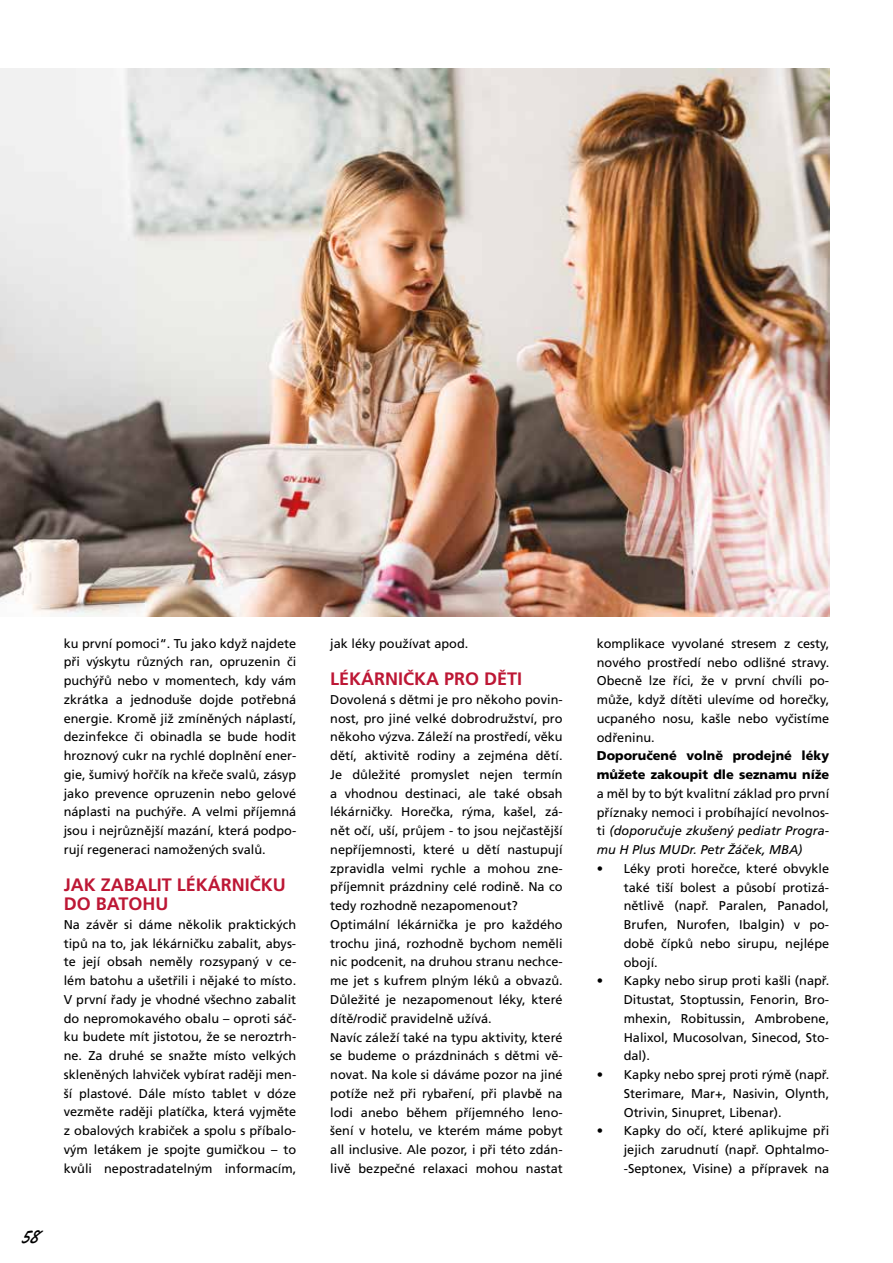
<style>
.page{position:relative;width:893px;height:1263px;background:#fff}
.page>*{position:absolute;margin:0;border:0;box-sizing:border-box;transform-origin:0 0}
.t1{font:21px "Yellowtail";color:#000}
.t2{font:700 18px/18.8px "Frutiger OT";color:#bd1735}
.t3{font:12.75px/18.8px "Frutiger OT";color:#000;text-align:justify}
.t4{font:900 12.75px/18.8px "Frutiger OT";color:#000}
.s1{font-style:italic}
</style>
<div class="page">
<img style="left:0;top:68px;width:829px;height:549px">
<p class="t3" style="left:64px;top:634px;width:234px">ku první pomoci“. Tu jako když najdete při výskytu různých ran, opruzenin či puchýřů nebo v momentech, kdy vám zkrátka a jednoduše dojde potřebná energie. Kromě již zmíněných náplastí, dezinfekce či obinadla se bude hodit hroznový cukr na rychlé doplnění ener&shy;gie, šumivý hořčík na křeče svalů, zásyp jako prevence opruzenin nebo gelové náplasti na puchýře. A velmi příjemná jsou i nejrůznější mazání, která podpo&shy;rují regeneraci namožených svalů.</p>
<h2 class="t2" style="left:64px;top:876px;width:224px">JAK ZABALIT LÉKÁRNIČKU<br>DO BATOHU</h2>
<p class="t3" style="left:64px;top:915px;width:234px">Na závěr si dáme několik praktických tipů na to, jak lékárničku zabalit, abys&shy;te její obsah neměly rozsypaný v ce&shy;lém batohu a ušetřili i nějaké to místo.<br>V první řady je vhodné všechno zabalit do nepromokavého obalu – oproti sáč&shy;ku budete mít jistotou, že se neroztrh&shy;ne. Za druhé se snažte místo velkých skleněných lahviček vybírat raději men&shy;ší plastové. Dále místo tablet v dóze vezměte raději platíčka, která vyjměte z obalových krabiček a spolu s příbalo&shy;vým letákem je spojte gumičkou – to kvůli nepostradatelným informacím,</p>
<h1 class="t1" style="left:22px;top:1222px;width:18px">58</h1>
<p class="t3" style="left:330px;top:634px;width:140px">jak léky používat apod.</p>
<h2 class="t2" style="left:330px;top:669px;width:194px">LÉKÁRNIČKA PRO DĚTI</h2>
<p class="t3" style="left:330px;top:690px;width:234px;text-align:left">Dovolená s dětmi je pro někoho povin&shy;nost, pro jiné velké dobrodružství, pro někoho výzva. Záleží na prostředí, věku dětí, aktivitě rodiny a zejména dětí.<br>Je důležité promyslet nejen termín a vhodnou destinaci, ale také obsah lékárničky. Horečka, rýma, kašel, zá&shy;nět očí, uší, průjem - to jsou nejčastější nepříjemnosti, které u dětí nastupují zpravidla velmi rychle a mohou zne&shy;příjemnit prázdniny celé rodině. Na co tedy rozhodně nezapomenout?<br>Optimální lékárnička je pro každého trochu jiná, rozhodně bychom neměli nic podcenit, na druhou stranu nechce&shy;me jet s kufrem plným léků a obvazů.<br>Důležité je nezapomenout léky, které dítě/rodič pravidelně užívá.<br>Navíc záleží také na typu aktivity, které se budeme o prázdninách s dětmi vě&shy;novat. Na kole si dáváme pozor na jiné potíže než při rybaření, při plavbě na lodi anebo během příjemného leno&shy;šení v hotelu, ve kterém máme pobyt all inclusive. Ale pozor, i při této zdán&shy;livě bezpečné relaxaci mohou nastat</p>
<p class="t3" style="left:597px;top:634px;width:234px">komplikace vyvolané stresem z cesty, nového prostředí nebo odlišné stravy.<br>Obecně lze říci, že v první chvíli po&shy;může, když dítěti ulevíme od horečky, ucpaného nosu, kašle nebo vyčistíme odřeninu.</p>
<p class="t4" style="left:597px;top:746px;width:234px">Doporučené volně prodejné léky můžete zakoupit dle seznamu níže</p>
<p class="t3" style="left:597px;top:784px;width:234px">a měl by to být kvalitní základ pro první příznaky nemoci i probíhající nevolnos&shy;ti <span class="s1">(doporučuje zkušený pediatr Progra&shy;mu H Plus MUDr. Petr Žáček, MBA)</span></p>
<p class="t3" style="left:624px;top:859px;width:207px;text-indent:-27px">• Léky proti horečce, které obvykle také tiší bolest a působí protizá&shy;nětlivě (např. Paralen, Panadol, Brufen, Nurofen, Ibalgin) v po&shy;době čípků nebo sirupu, nejlépe obojí.</p>
<p class="t3" style="left:624px;top:972px;width:207px;text-indent:-27px">• Kapky nebo sirup proti kašli (např.<br>Ditustat, Stoptussin, Fenorin, Bro&shy;mhexin, Robitussin, Ambrobene, Halixol, Mucosolvan, Sinecod, Sto&shy;dal).</p>
<p class="t3" style="left:624px;top:1066px;width:207px;text-indent:-27px">• Kapky nebo sprej proti rýmě (např.<br>Sterimare, Mar+, Nasivin, Olynth, Otrivin, Sinupret, Libenar).</p>
<p class="t3" style="left:624px;top:1122px;width:207px;text-indent:-27px">• Kapky do očí, které aplikujme při jejich zarudnutí (např. Ophtalmo--Septonex, Visine) a přípravek na</p>
</div>
